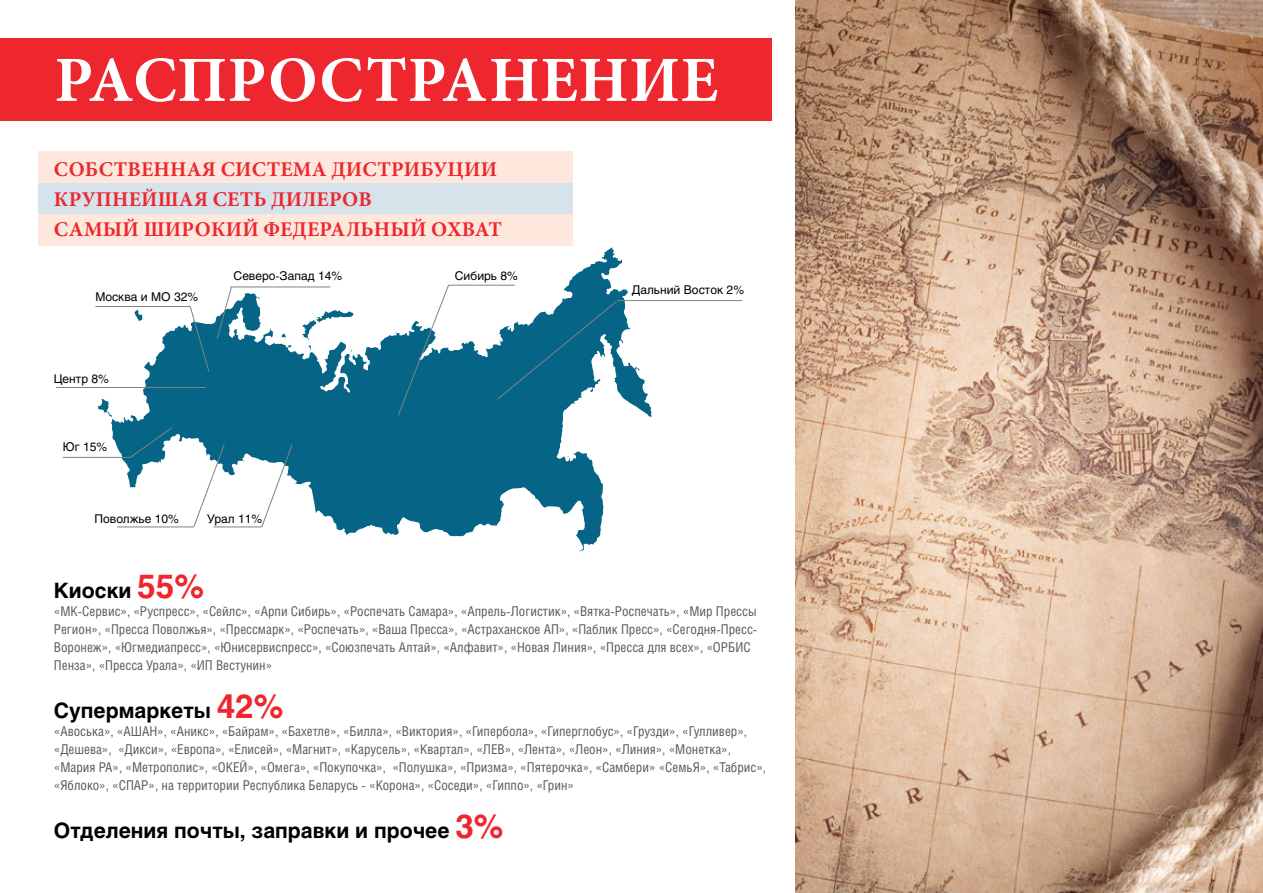
<style>
.page{position:relative;width:1263px;height:893px;background:#fff}
.page>*{position:absolute;margin:0;border:0;box-sizing:border-box;transform-origin:0 0}
.t1{font:700 64.5px "Minion Pro";letter-spacing:.01em;color:#fff}
.t2{font:700 21px/30px "Minion Pro";letter-spacing:.01em;color:#ee272f}
.t3{font:700 21px "Helios";color:#000}
.t4{font:13.5px/18px "Helios Cond";color:#58595b}
.t5{font:12px "Helios";color:#000}
.s1{font-size:33px;color:#ee272f}
</style>
<div class="page">
<img style="left:796px;top:0;width:467px;height:893px">
<div style="left:0;top:38px;width:772px;height:83px;background:#ee272f"></div>
<div style="left:38px;top:182px;width:535px;height:33px;background:#d7e3eb"></div>
<div style="left:38px;top:151px;width:535px;height:31px;background:#fee8de"></div>
<div style="left:38px;top:215px;width:535px;height:31px;background:#fee8de"></div>
<svg style="left:109px;top:247px;width:545px;height:306px"></svg>
<svg style="left:97px;top:396px;width:17px;height:23px"></svg>
<svg style="left:299px;top:308px;width:57px;height:45px"></svg>
<svg style="left:279px;top:332px;width:10px;height:8px"></svg>
<hr style="left:56px;top:387px;width:150px;height:1px;background:#808285">
<svg style="left:129px;top:427px;width:43px;height:31px"></svg>
<hr style="left:63px;top:457px;width:67px;height:1px;background:#808285">
<svg style="left:261px;top:444px;width:32px;height:84px"></svg>
<hr style="left:213px;top:527px;width:49px;height:1px;background:#808285">
<svg style="left:193px;top:444px;width:32px;height:83px"></svg>
<hr style="left:117px;top:527px;width:77px;height:1px;background:#808285">
<svg style="left:216px;top:286px;width:16px;height:53px"></svg>
<hr style="left:230px;top:287px;width:100px;height:1px;background:#808285">
<svg style="left:397px;top:284px;width:52px;height:132px"></svg>
<hr style="left:449px;top:285px;width:66px;height:1px;background:#808285">
<svg style="left:497px;top:300px;width:120px;height:100px"></svg>
<hr style="left:617px;top:300px;width:125px;height:1px;background:#808285">
<svg style="left:95px;top:306px;width:115px;height:66px"></svg>
<h1 class="t1" style="left:54px;top:35px;width:665px">РАСПРОСТРАНЕНИЕ</h1>
<h2 class="t2" style="left:54px;top:154px;width:449px">СОБСТВЕННАЯ СИСТЕМА ДИСТРИБУЦИИ<br>КРУПНЕЙШАЯ СЕТЬ ДИЛЕРОВ<br>САМЫЙ ШИРОКИЙ ФЕДЕРАЛЬНЫЙ ОХВАТ</h2>
<p class="t5" style="left:95px;top:289px;width:104px">Москва и МО 32%</p>
<p class="t5" style="left:54px;top:371px;width:57px">Центр 8%</p>
<p class="t5" style="left:63px;top:440px;width:46px">Юг 15%</p>
<p class="t5" style="left:234px;top:268px;width:110px">Северо-Запад 14%</p>
<p class="t5" style="left:455px;top:268px;width:65px">Сибирь 8%</p>
<p class="t5" style="left:94px;top:511px;width:86px">Поволжье 10%</p>
<p class="t5" style="left:207px;top:511px;width:56px">Урал 11%</p>
<p class="t5" style="left:632px;top:282px;width:114px">Дальний Восток 2%</p>
<h2 class="t3" style="left:54px;top:577px;width:152px">Киоски <span class="s1">55%</span></h2>
<p class="t4" style="left:54px;top:602px;width:705px">«МК-Сервис», «Руспресс», «Сейлс», «Арпи Сибирь», «Роспечать Самара», «Апрель-Логистик», «Вятка-Роспечать», «Мир Прессы Регион», «Пресса Поволжья», «Прессмарк», «Роспечать», «Ваша Пресса», «Астраханское АП», «Паблик Пресс», «Сегодня-Пресс-Воронеж», «Югмедиапресс», «Юнисервиспресс», «Союзпечать Алтай», «Алфавит», «Новая Линия», «Пресса для всех», «ОРБИС Пенза», «Пресса Урала», «ИП Вестунин»</p>
<h2 class="t3" style="left:54px;top:697px;width:231px">Супермаркеты <span class="s1">42%</span></h2>
<p class="t4" style="left:54px;top:722px;width:714px">«Авоська», «АШАН», «Аникс», «Байрам», «Бахетле», «Билла», «Виктория», «Гипербола», «Гиперглобус», «Грузди», «Гулливер», «Дешева», «Дикси», «Европа», «Елисей», «Магнит», «Карусель», «Квартал», «ЛЕВ», «Лента», «Леон», «Линия», «Монетка», «Мария РА», «Метрополис», «ОКЕЙ», «Омега», «Покупочка», «Полушка», «Призма», «Пятерочка», «Самбери» «СемьЯ», «Табрис», «Яблоко», «СПАР», на территории Республика Беларусь - «Корона», «Соседи», «Гиппо», «Грин»</p>
<h2 class="t3" style="left:54px;top:817px;width:451px">Отделения почты, заправки и прочее <span class="s1">3%</span></h2>
</div>
